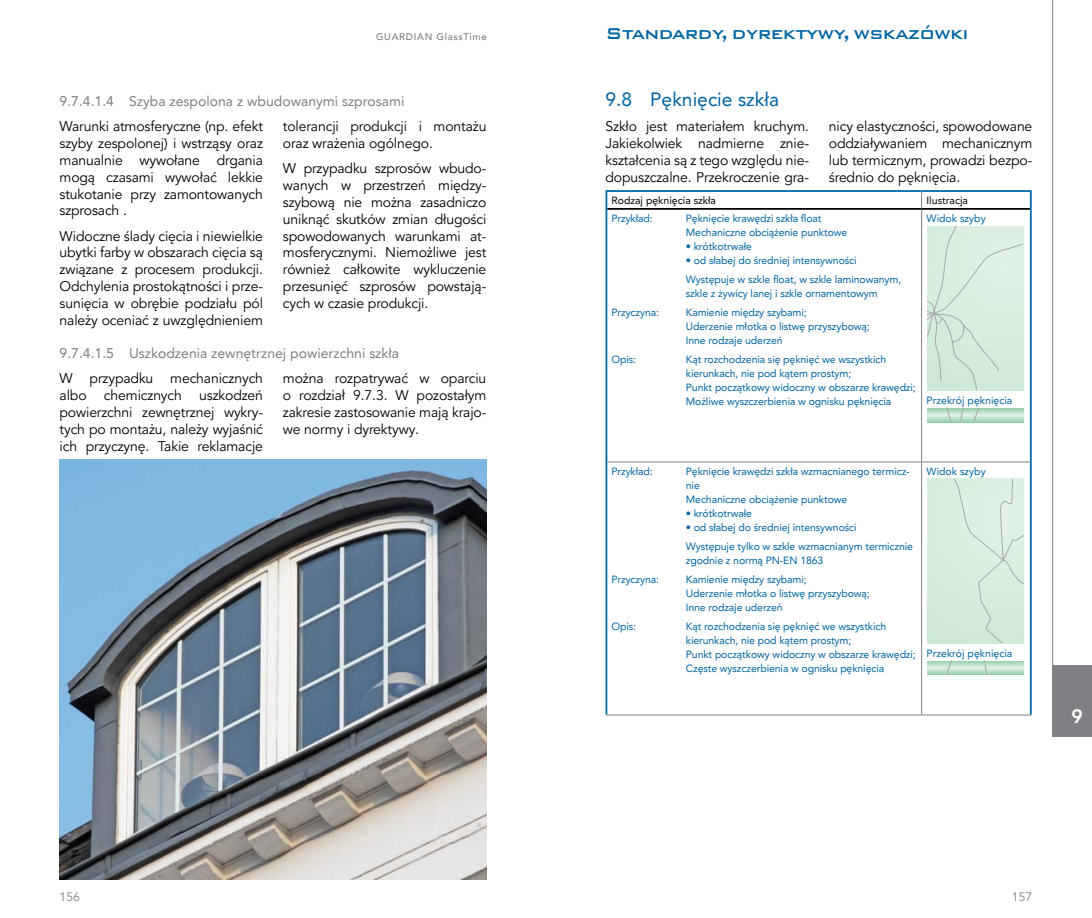
<style>
.page{position:relative;width:1092px;height:918px;background:#fff}
.page>*{position:absolute;margin:0;border:0;box-sizing:border-box;transform-origin:0 0}
.t1{font:21px "Bank Gothic Md BT";letter-spacing:-.03em;color:#0065a4}
.t2{font:19.25px "Avenir LT Pro";color:#0065a4}
.t3{font:800 19.25px "Avenir LT Pro";color:#fff}
.t4{font:14px/16.8px "Avenir LT Pro";letter-spacing:-.01em;color:#000;text-align:justify}
.t5{font:14px "Avenir LT Pro";color:#807f83}
.t6{font:12.25px "Avenir LT Pro";color:#807f83}
.t7{font:10.5px/14px "Avenir LT Pro";letter-spacing:-.01em;color:#0065a4}
.t8{font:10.5px "Avenir LT Pro";color:#000}
.t9{font:500 9.62px "Avenir LT Pro";letter-spacing:.075em;color:#807f83}
</style>
<div class="page">
<img style="left:60px;top:459px;width:426px;height:420px">
<hr style="left:1052px;top:0;width:1px;height:736px;background:#807f83">
<hr style="left:605px;top:190px;width:316px;height:2px;background:#0065a4">
<svg style="left:605px;top:192px;width:2px;height:17px"></svg>
<hr style="left:921px;top:190px;width:110px;height:2px;background:#0065a4">
<svg style="left:1029px;top:192px;width:2px;height:17px"></svg>
<hr style="left:605px;top:209px;width:2px;height:253px;background:#0065a4">
<hr style="left:1029px;top:209px;width:2px;height:253px;background:#0065a4">
<hr style="left:605px;top:462px;width:2px;height:252px;background:#0065a4">
<hr style="left:1029px;top:462px;width:2px;height:252px;background:#0065a4">
<svg style="left:921px;top:192px;width:1px;height:16px"></svg>
<hr style="left:921px;top:210px;width:1px;height:251px;background:#807f83">
<hr style="left:607px;top:461px;width:314px;height:1px;background:#807f83">
<hr style="left:921px;top:461px;width:108px;height:1px;background:#807f83">
<hr style="left:921px;top:462px;width:1px;height:252px;background:#807f83">
<hr style="left:605px;top:714px;width:316px;height:1px;background:#807f83">
<hr style="left:921px;top:714px;width:110px;height:1px;background:#807f83">
<hr style="left:607px;top:208px;width:314px;height:2px;background:#000">
<hr style="left:921px;top:208px;width:108px;height:2px;background:#000">
<svg style="left:927px;top:408px;width:96px;height:14px"></svg>
<svg style="left:926px;top:226px;width:97px;height:165px;background:#d6eadc"></svg>
<svg style="left:945px;top:407px;width:34px;height:15px"></svg>
<div style="left:927px;top:479px;width:96px;height:164px;background:#d6ecdc"></div>
<svg style="left:927px;top:661px;width:18px;height:13px"></svg>
<svg style="left:945px;top:478px;width:78px;height:197px"></svg>
<div style="left:1052px;top:665px;width:39px;height:71px;background:#807f83"></div>
<p class="t9" style="left:376px;top:30px;width:112px">GUARDIAN GlassTime</p>
<p class="t5" style="left:60px;top:93px;width:346px">9.7.4.1.4 Szyba zespolona z wbudowanymi szprosami</p>
<p class="t4" style="left:60px;top:118px;width:205px">Warunki atmosferyczne (np. efekt szyby zespolonej) i wstrząsy oraz manualnie wywołane drgania mogą czasami wywołać lekkie stukotanie przy zamontowanych szprosach .</p>
<p class="t4" style="left:60px;top:228px;width:205px">Widoczne ślady cięcia i niewielkie ubytki farby w obszarach cięcia są związane z procesem produkcji.<br>Odchylenia prostokątności i prze&shy;sunięcia w obrębie podziału pól należy oceniać z uwzględnieniem</p>
<p class="t4" style="left:283px;top:118px;width:205px">tolerancji produkcji i montażu oraz wrażenia ogólnego.</p>
<p class="t4" style="left:283px;top:160px;width:205px">W przypadku szprosów wbudo&shy;wanych w przestrzeń między&shy;szybową nie można zasadniczo uniknąć skutków zmian długości spowodowanych warunkami at&shy;mosferycznymi. Niemożliwe jest również całkowite wykluczenie przesunięć szprosów powstają&shy;cych w czasie produkcji.</p>
<p class="t5" style="left:60px;top:345px;width:341px">9.7.4.1.5 Uszkodzenia zewnętrznej powierzchni szkła</p>
<p class="t4" style="left:60px;top:370px;width:205px">W przypadku mechanicznych albo chemicznych uszkodzeń powierzchni zewnętrznej wykry&shy;tych po montażu, należy wyjaśnić ich przyczynę. Takie reklamacje</p>
<p class="t4" style="left:283px;top:370px;width:205px">można rozpatrywać w oparciu o rozdział 9.7.3. W pozostałym zakresie zastosowanie mają krajo&shy;we normy i dyrektywy.</p>
<h1 class="t1" style="left:605px;top:22px;width:364px">Standardy, dyrektywy, wskazówki</h1>
<h2 class="t2" style="left:605px;top:88px;width:175px">9.8 Pęknięcie szkła</h2>
<p class="t4" style="left:605px;top:118px;width:205px">Szkło jest materiałem kruchym.<br>Jakiekolwiek nadmierne znie&shy;kształcenia są z tego względu nie&shy;dopuszczalne. Przekroczenie gra-</p>
<p class="t4" style="left:828px;top:118px;width:205px">nicy elastyczności, spowodowane oddziaływaniem mechanicznym lub termicznym, prowadzi bezpo&shy;średnio do pęknięcia.</p>
<p class="t8" style="left:611px;top:194px;width:106px">Rodzaj pęknięcia szkła</p>
<p class="t8" style="left:926px;top:194px;width:43px">Ilustracja</p>
<p class="t7" style="left:611px;top:211px;width:43px">Przykład:</p>
<p class="t7" style="left:685px;top:211px;width:163px">Pęknięcie krawędzi szkła float<br>Mechaniczne obciążenie punktowe</p>
<p class="t7" style="left:685px;top:239px;width:68px">• krótkotrwałe</p>
<p class="t7" style="left:685px;top:251px;width:217px;line-height:18.9px">• od słabej do średniej intensywności<br>Występuje w szkle float, w szkle laminowanym,</p>
<p class="t7" style="left:685px;top:286px;width:193px">szkle z żywicy lanej i szkle ornamentowym</p>
<p class="t7" style="left:611px;top:305px;width:49px">Przyczyna:</p>
<p class="t7" style="left:685px;top:305px;width:185px">Kamienie między szybami;<br>Uderzenie młotka o listwę przyszybową;<br>Inne rodzaje uderzeń</p>
<p class="t7" style="left:611px;top:352px;width:26px">Opis:</p>
<p class="t7" style="left:685px;top:352px;width:231px">kąt rozchodzenia się pęknięć we wszystkich kierunkach, nie pod kątem prostym;<br>Punkt początkowy widoczny w obszarze krawędzi; Możliwe wyszczerbienia w ognisku pęknięcia</p>
<p class="t7" style="left:926px;top:211px;width:61px">Widok szyby</p>
<p class="t7" style="left:926px;top:393px;width:87px">Przekrój pęknięcia</p>
<p class="t7" style="left:611px;top:464px;width:43px">Przykład:</p>
<p class="t7" style="left:685px;top:464px;width:225px">Pęknięcie krawędzi szkła wzmacnianego termicz&shy;nie<br>Mechaniczne obciążenie punktowe</p>
<p class="t7" style="left:685px;top:506px;width:68px">• krótkotrwałe</p>
<p class="t7" style="left:685px;top:518px;width:229px;line-height:18.9px">• od słabej do średniej intensywności<br>Występuje tylko w szkle wzmacnianym termicznie</p>
<p class="t7" style="left:685px;top:553px;width:139px">zgodnie z normą PN-EN 1863</p>
<p class="t7" style="left:611px;top:572px;width:49px">Przyczyna:</p>
<p class="t7" style="left:685px;top:572px;width:185px">Kamienie między szybami;<br>Uderzenie młotka o listwę przyszybową;<br>Inne rodzaje uderzeń</p>
<p class="t7" style="left:611px;top:619px;width:26px">Opis:</p>
<p class="t7" style="left:685px;top:619px;width:231px">kąt rozchodzenia się pęknięć we wszystkich kierunkach, nie pod kątem prostym;<br>Punkt początkowy widoczny w obszarze krawędzi; Częste wyszczerbienia w ognisku pęknięcia</p>
<p class="t7" style="left:926px;top:464px;width:61px">Widok szyby</p>
<p class="t7" style="left:926px;top:646px;width:87px">Przekrój pęknięcia</p>
<h2 class="t3" style="left:1071px;top:705px;width:13px">9</h2>
<p class="t6" style="left:60px;top:890px;width:22px">156</p>
<p class="t6" style="left:1011px;top:890px;width:22px">157</p>
</div>
